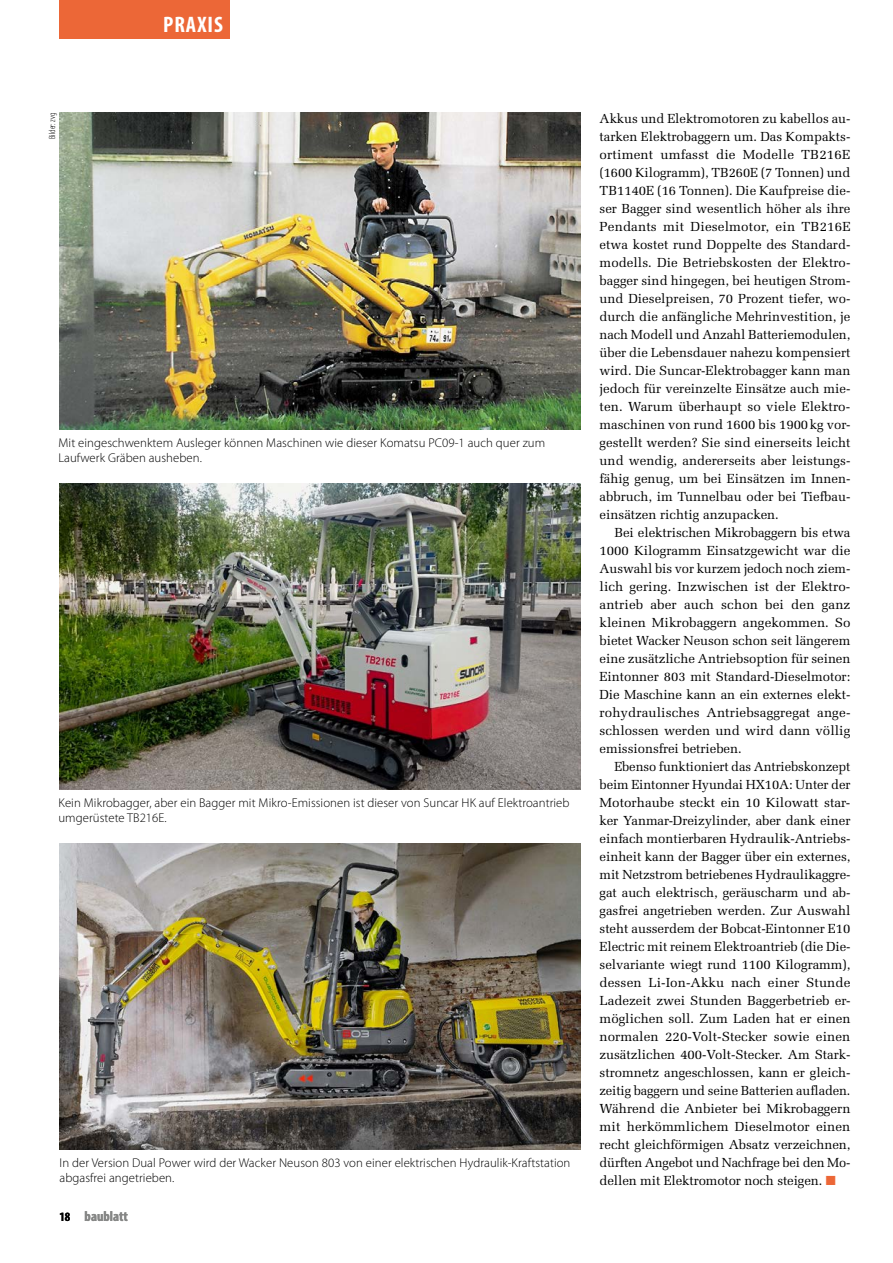
<style>
.page{position:relative;width:893px;height:1263px;background:#fff}
.page>*{position:absolute;margin:0;border:0;box-sizing:border-box;transform-origin:0 0}
.t1{font:700 condensed 22.5px "Myriad Pro";letter-spacing:.045em;color:#fff}
.t2{font:700 condensed 14.25px "Myriad Pro";color:#868786}
.t3{font:13.2px/18px "Melior LT Std";letter-spacing:-.005em;color:#000;text-align:justify}
.t4{font:300 12.75px/15px "Myriad Pro";letter-spacing:.005em;color:#000}
.t5{font:300 condensed 9px "Myriad Pro";color:#000}
.s1{font-size:12.75px;color:#000}
.s2{color:#ec6737}
</style>
<div class="page">
<img style="left:60px;top:113px;width:520px;height:316px">
<img style="left:60px;top:483px;width:520px;height:306px">
<img style="left:60px;top:843px;width:520px;height:306px">
<div style="left:60px;top:0;width:170px;height:38px;background:#ec6737"></div>
<h1 class="t1" style="left:163px;top:10px;width:61px">PRAXIS</h1>
<p class="t5" style="left:48px;top:139px;width:28px;rotate:-90deg">Bilder: zvg</p>
<p class="t4" style="left:58px;top:435px;width:488px">Mit eingeschwenktem Ausleger können Maschinen wie dieser Komatsu PC09-1 auch quer zum<br>Laufwerk Gräben ausheben.</p>
<p class="t4" style="left:58px;top:795px;width:513px">Kein Mikrobagger, aber ein Bagger mit Mikro-Emissionen ist dieser von Suncar HK auf Elektroantrieb umgerüstete TB216E.</p>
<p class="t4" style="left:60px;top:1155px;width:512px">In der Version Dual Power wird der Wacker Neuson 803 von einer elektrischen Hydraulik-Kraftstation abgasfrei angetrieben.</p>
<p class="t2" style="left:60px;top:1207px;width:70px"><span class="s1">18</span> baublatt</p>
<p class="t3" style="left:600px;top:110px;width:252px">Akkus und Elektromotoren zu kabellos au&shy;tarken Elektrobaggern um. Das Kompakts&shy;ortiment umfasst die Modelle TB216E (1600 Kilogramm), TB260E (7 Tonnen) und TB1140E (16 Tonnen). Die Kaufpreise die&shy;ser Bagger sind wesentlich höher als ihre Pendants mit Dieselmotor, ein TB216E etwa kostet rund Doppelte des Standard&shy;modells. Die Betriebskosten der Elektro&shy;bagger sind hingegen, bei heutigen Strom&shy;und Dieselpreisen, 70 Prozent tiefer, wo&shy;durch die anfängliche Mehrinvestition, je nach Modell und Anzahl Batteriemodulen, über die Lebensdauer nahezu kompensiert wird. Die Suncar-Elektrobagger kann man jedoch für vereinzelte Einsätze auch mie&shy;ten. Warum überhaupt so viele Elektro&shy;maschinen von rund 1600 bis 1900kg vor&shy;gestellt werden? Sie sind einerseits leicht und wendig, andererseits aber leistungs&shy;fähig genug, um bei Einsätzen im Innen&shy;abbruch, im Tunnelbau oder bei Tiefbau&shy;einsätzen richtig anzupacken.</p>
<p class="t3" style="left:600px;top:524px;width:252px;text-indent:15px">Bei elektrischen Mikrobaggern bis etwa 1000 Kilogramm Einsatzgewicht war die Auswahl bis vor kurzem jedoch noch ziem&shy;lich gering. Inzwischen ist der Elektro&shy;antrieb aber auch schon bei den ganz kleinen Mikrobaggern angekommen. So bietet Wacker Neuson schon seit längerem eine zusätzliche Antriebsoption für seinen Eintonner 803 mit Standard-Dieselmotor:<br>Die Maschine kann an ein externes elekt&shy;rohydraulisches Antriebsaggregat ange&shy;schlossen werden und wird dann völlig emissionsfrei betrieben.</p>
<p class="t3" style="left:600px;top:758px;width:252px;text-indent:15px">Ebenso funktioniert das Antriebskonzept beim Eintonner Hyundai HX10A: Unter der Motorhaube steckt ein 10 Kilowatt star&shy;ker Yanmar-Dreizylinder, aber dank einer einfach montierbaren Hydraulik-Antriebs&shy;einheit kann der Bagger über ein externes, mit Netzstrom betriebenes Hydraulikaggre&shy;gat auch elektrisch, geräuscharm und ab&shy;gasfrei angetrieben werden. Zur Auswahl steht ausserdem der Bobcat-Eintonner E10<br>Electric mit reinem Elektroantrieb (die Die&shy;selvariante wiegt rund 1100 Kilogramm), dessen Li-Ion-Akku nach einer Stunde Ladezeit zwei Stunden Baggerbetrieb er&shy;möglichen soll. Zum Laden hat er einen normalen 220-Volt-Stecker sowie einen zusätzlichen 400-Volt-Stecker. Am Stark&shy;stromnetz angeschlossen, kann er gleich&shy;zeitig baggern und seine Batterien aufladen.<br>Während die Anbieter bei Mikrobaggern mit herkömmlichem Dieselmotor einen recht gleichförmigen Absatz verzeichnen, dürften Angebot und Nachfrage bei den Mo&shy;dellen mit Elektromotor noch steigen. <span class="s2">■</span></p>
</div>
